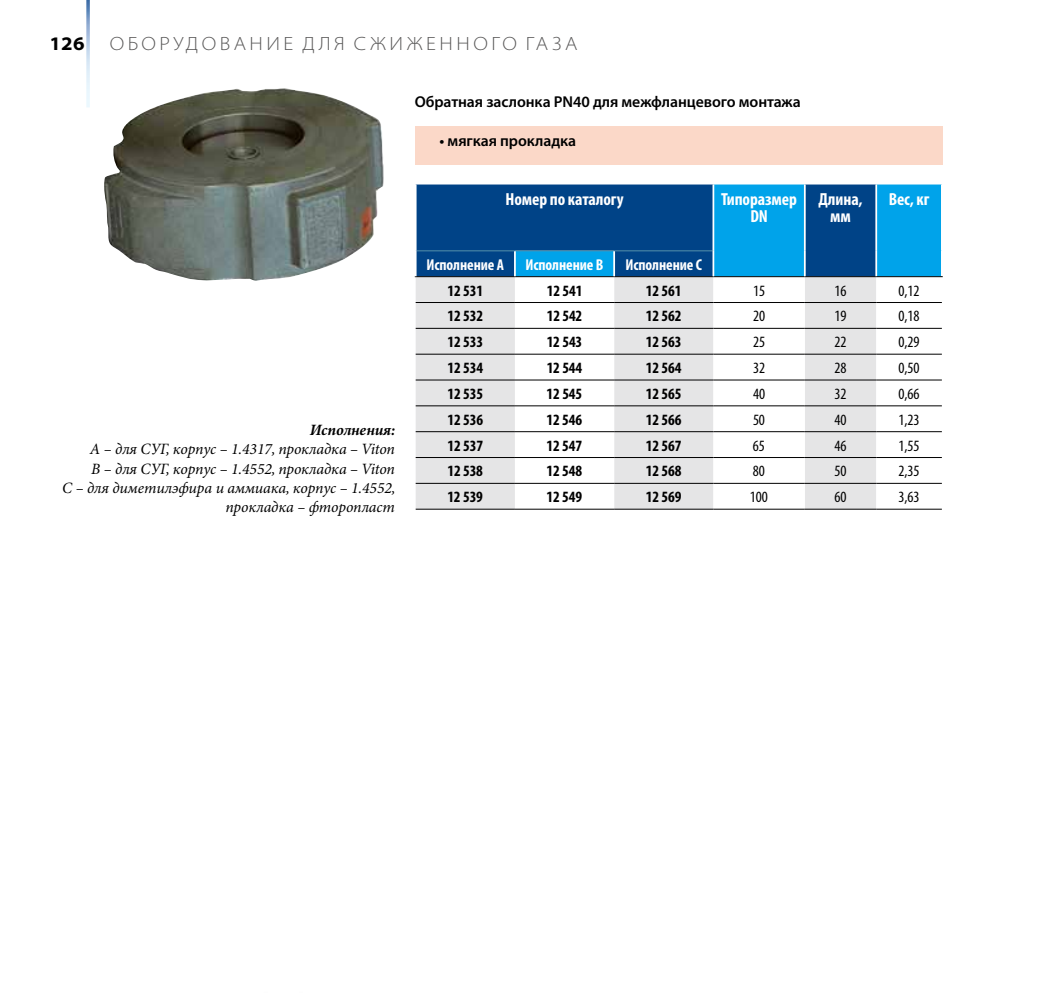
<style>
.page{position:relative;width:1042px;height:993px;background:#fff}
.page>*{position:absolute;margin:0;border:0;box-sizing:border-box;transform-origin:0 0}
.t1{font:300 semi-expanded 19.25px "Myriad Pro";letter-spacing:.18em;color:#575656}
.t2{font:700 semi-expanded 19.25px "Myriad Pro";color:#000}
.t3{font:700 condensed 17.5px/17.5px "Myriad Pro";letter-spacing:-.005em;color:#fff;text-align:center}
.t4{font:italic 15.75px/19.2px "Minion Pro";letter-spacing:-.005em;color:#000;text-align:right}
.t5{font:700 condensed 15.75px "Myriad Pro";letter-spacing:-.005em;color:#000}
.t6{font:condensed 15.75px "Myriad Pro";letter-spacing:-.005em;color:#000}
.t7{font:600 15.75px "Myriad Pro";letter-spacing:-.005em;color:#000}
.t8{font:700 condensed 15.75px "Myriad Pro";letter-spacing:-.005em;color:#fff}
.t9{font:italic 700 15.75px "Minion Pro";letter-spacing:-.01em;color:#000}
</style>
<div class="page">
<svg style="left:86px;top:0;width:4px;height:107px"></svg>
<div style="left:415px;top:127px;width:528px;height:38px;background:#fbd8c8"></div>
<div style="left:416px;top:184px;width:99px;height:92px;background:#004387"></div>
<div style="left:416px;top:277px;width:99px;height:231px;background:#e5e5e6"></div>
<svg style="left:515px;top:277px;width:427px;height:231px"></svg>
<hr style="left:416px;top:250px;width:99px;height:1px;background:#5691aa">
<hr style="left:415px;top:276px;width:100px;height:1px;background:#000">
<hr style="left:614px;top:276px;width:99px;height:1px;background:#000">
<hr style="left:805px;top:276px;width:71px;height:1px;background:#000">
<hr style="left:416px;top:302px;width:99px;height:1px;background:#000">
<hr style="left:515px;top:302px;width:99px;height:1px;background:#000">
<hr style="left:614px;top:302px;width:99px;height:1px;background:#000">
<hr style="left:713px;top:302px;width:92px;height:1px;background:#000">
<hr style="left:805px;top:302px;width:71px;height:1px;background:#000">
<hr style="left:876px;top:302px;width:66px;height:1px;background:#000">
<hr style="left:416px;top:328px;width:99px;height:1px;background:#000">
<hr style="left:515px;top:328px;width:99px;height:1px;background:#000">
<hr style="left:614px;top:328px;width:99px;height:1px;background:#000">
<hr style="left:713px;top:328px;width:92px;height:1px;background:#000">
<hr style="left:805px;top:328px;width:71px;height:1px;background:#000">
<hr style="left:876px;top:328px;width:66px;height:1px;background:#000">
<hr style="left:416px;top:353px;width:99px;height:1px;background:#000">
<hr style="left:515px;top:353px;width:99px;height:1px;background:#000">
<hr style="left:614px;top:353px;width:99px;height:1px;background:#000">
<hr style="left:713px;top:353px;width:92px;height:1px;background:#000">
<hr style="left:805px;top:353px;width:71px;height:1px;background:#000">
<hr style="left:876px;top:353px;width:66px;height:1px;background:#000">
<hr style="left:416px;top:379px;width:99px;height:1px;background:#000">
<hr style="left:515px;top:379px;width:99px;height:1px;background:#000">
<hr style="left:614px;top:379px;width:99px;height:1px;background:#000">
<hr style="left:713px;top:379px;width:92px;height:1px;background:#000">
<hr style="left:805px;top:379px;width:71px;height:1px;background:#000">
<hr style="left:876px;top:379px;width:66px;height:1px;background:#000">
<hr style="left:416px;top:405px;width:99px;height:1px;background:#000">
<hr style="left:515px;top:405px;width:99px;height:1px;background:#000">
<hr style="left:614px;top:405px;width:99px;height:1px;background:#000">
<hr style="left:713px;top:405px;width:92px;height:1px;background:#000">
<hr style="left:805px;top:405px;width:71px;height:1px;background:#000">
<hr style="left:876px;top:405px;width:66px;height:1px;background:#000">
<hr style="left:416px;top:431px;width:99px;height:1px;background:#000">
<hr style="left:515px;top:431px;width:99px;height:1px;background:#000">
<hr style="left:614px;top:431px;width:99px;height:1px;background:#000">
<hr style="left:713px;top:431px;width:92px;height:1px;background:#000">
<hr style="left:805px;top:431px;width:71px;height:1px;background:#000">
<hr style="left:876px;top:431px;width:66px;height:1px;background:#000">
<hr style="left:416px;top:457px;width:99px;height:1px;background:#000">
<hr style="left:515px;top:457px;width:99px;height:1px;background:#000">
<hr style="left:614px;top:457px;width:99px;height:1px;background:#000">
<hr style="left:713px;top:457px;width:92px;height:1px;background:#000">
<hr style="left:805px;top:457px;width:71px;height:1px;background:#000">
<hr style="left:876px;top:457px;width:66px;height:1px;background:#000">
<hr style="left:416px;top:482px;width:99px;height:1px;background:#000">
<hr style="left:515px;top:482px;width:99px;height:1px;background:#000">
<hr style="left:614px;top:482px;width:99px;height:1px;background:#000">
<hr style="left:713px;top:482px;width:92px;height:1px;background:#000">
<hr style="left:805px;top:482px;width:71px;height:1px;background:#000">
<hr style="left:876px;top:482px;width:66px;height:1px;background:#000">
<hr style="left:416px;top:508px;width:99px;height:1px;background:#000">
<hr style="left:614px;top:508px;width:99px;height:1px;background:#000">
<hr style="left:805px;top:508px;width:71px;height:1px;background:#000">
<hr style="left:515px;top:276px;width:99px;height:1px;background:#000">
<hr style="left:515px;top:508px;width:99px;height:1px;background:#000">
<hr style="left:713px;top:276px;width:92px;height:1px;background:#000">
<hr style="left:713px;top:508px;width:92px;height:1px;background:#000">
<hr style="left:514px;top:251px;width:2px;height:25px;background:#fff">
<svg style="left:515px;top:184px;width:427px;height:92px;background:#056fb3"></svg>
<hr style="left:875px;top:251px;width:2px;height:25px;background:#fff">
<hr style="left:941px;top:251px;width:2px;height:25px;background:#fff">
<hr style="left:876px;top:276px;width:67px;height:1px;background:#000">
<hr style="left:876px;top:508px;width:66px;height:1px;background:#000">
<img style="left:104px;top:88px;width:280px;height:193px">
<p class="t2" style="left:50px;top:32px;width:36px">126</p>
<p class="t1" style="left:110px;top:32px;width:469px">Оборудование для сжиженного газа</p>
<p class="t7" style="left:415px;top:93px;width:387px">Обратная заслонка PN40 для межфланцевого монтажа</p>
<p class="t7" style="left:440px;top:132px;width:138px">• мягкая прокладка</p>
<p class="t9" style="left:310px;top:420px;width:87px">Исполнения:</p>
<p class="t4" style="left:62px;top:440px;width:335px">A – для СУГ, корпус – 1.4317, прокладка – Viton<br>B – для СУГ, корпус – 1.4552, прокладка – Viton<br>С – для диметилэфира и аммиака, корпус – 1.4552, прокладка – фторопласт</p>
<p class="t3" style="left:505px;top:190px;width:119px">Номер по каталогу</p>
<p class="t3" style="left:721px;top:190px;width:77px">Типоразмер<br>DN</p>
<p class="t3" style="left:818px;top:190px;width:46px">Длина, мм</p>
<p class="t3" style="left:888px;top:190px;width:42px">Вес, кг</p>
<p class="t8" style="left:426px;top:256px;width:79px">Исполнение A</p>
<p class="t8" style="left:525px;top:256px;width:79px">Исполнение B</p>
<p class="t8" style="left:625px;top:256px;width:78px">Исполнение C</p>
<p class="t5" style="left:447px;top:281px;width:37px">12 531</p>
<p class="t5" style="left:547px;top:281px;width:37px">12 541</p>
<p class="t5" style="left:646px;top:281px;width:37px">12 561</p>
<p class="t6" style="left:753px;top:282px;width:14px">15</p>
<p class="t6" style="left:834px;top:282px;width:14px">16</p>
<p class="t6" style="left:898px;top:282px;width:23px">0,12</p>
<p class="t5" style="left:447px;top:307px;width:37px">12 532</p>
<p class="t5" style="left:547px;top:307px;width:37px">12 542</p>
<p class="t5" style="left:646px;top:307px;width:37px">12 562</p>
<p class="t6" style="left:753px;top:307px;width:14px">20</p>
<p class="t6" style="left:834px;top:307px;width:14px">19</p>
<p class="t6" style="left:898px;top:307px;width:23px">0,18</p>
<p class="t5" style="left:447px;top:333px;width:37px">12 533</p>
<p class="t5" style="left:547px;top:333px;width:37px">12 543</p>
<p class="t5" style="left:646px;top:333px;width:37px">12 563</p>
<p class="t6" style="left:753px;top:333px;width:14px">25</p>
<p class="t6" style="left:834px;top:333px;width:14px">22</p>
<p class="t6" style="left:898px;top:333px;width:23px">0,29</p>
<p class="t5" style="left:447px;top:359px;width:37px">12 534</p>
<p class="t5" style="left:547px;top:359px;width:37px">12 544</p>
<p class="t5" style="left:646px;top:359px;width:37px">12 564</p>
<p class="t6" style="left:753px;top:359px;width:14px">32</p>
<p class="t6" style="left:834px;top:359px;width:14px">28</p>
<p class="t6" style="left:898px;top:359px;width:23px">0,50</p>
<p class="t5" style="left:447px;top:385px;width:37px">12 535</p>
<p class="t5" style="left:547px;top:385px;width:37px">12 545</p>
<p class="t5" style="left:646px;top:385px;width:37px">12 565</p>
<p class="t6" style="left:753px;top:385px;width:14px">40</p>
<p class="t6" style="left:834px;top:385px;width:14px">32</p>
<p class="t6" style="left:898px;top:385px;width:23px">0,66</p>
<p class="t5" style="left:447px;top:410px;width:37px">12 536</p>
<p class="t5" style="left:546px;top:410px;width:37px">12 546</p>
<p class="t5" style="left:646px;top:410px;width:37px">12 566</p>
<p class="t6" style="left:753px;top:411px;width:14px">50</p>
<p class="t6" style="left:834px;top:411px;width:14px">40</p>
<p class="t6" style="left:898px;top:411px;width:23px">1,23</p>
<p class="t5" style="left:447px;top:436px;width:37px">12 537</p>
<p class="t5" style="left:546px;top:436px;width:37px">12 547</p>
<p class="t5" style="left:646px;top:436px;width:37px">12 567</p>
<p class="t6" style="left:753px;top:436px;width:14px">65</p>
<p class="t6" style="left:834px;top:436px;width:14px">46</p>
<p class="t6" style="left:898px;top:436px;width:23px">1,55</p>
<p class="t5" style="left:447px;top:462px;width:37px">12 538</p>
<p class="t5" style="left:546px;top:462px;width:37px">12 548</p>
<p class="t5" style="left:646px;top:462px;width:37px">12 568</p>
<p class="t6" style="left:753px;top:462px;width:14px">80</p>
<p class="t6" style="left:834px;top:462px;width:14px">50</p>
<p class="t6" style="left:898px;top:462px;width:23px">2,35</p>
<p class="t5" style="left:447px;top:488px;width:37px">12 539</p>
<p class="t5" style="left:546px;top:488px;width:37px">12 549</p>
<p class="t5" style="left:646px;top:488px;width:37px">12 569</p>
<p class="t6" style="left:750px;top:488px;width:20px">100</p>
<p class="t6" style="left:834px;top:488px;width:14px">60</p>
<p class="t6" style="left:898px;top:488px;width:23px">3,63</p>
</div>
